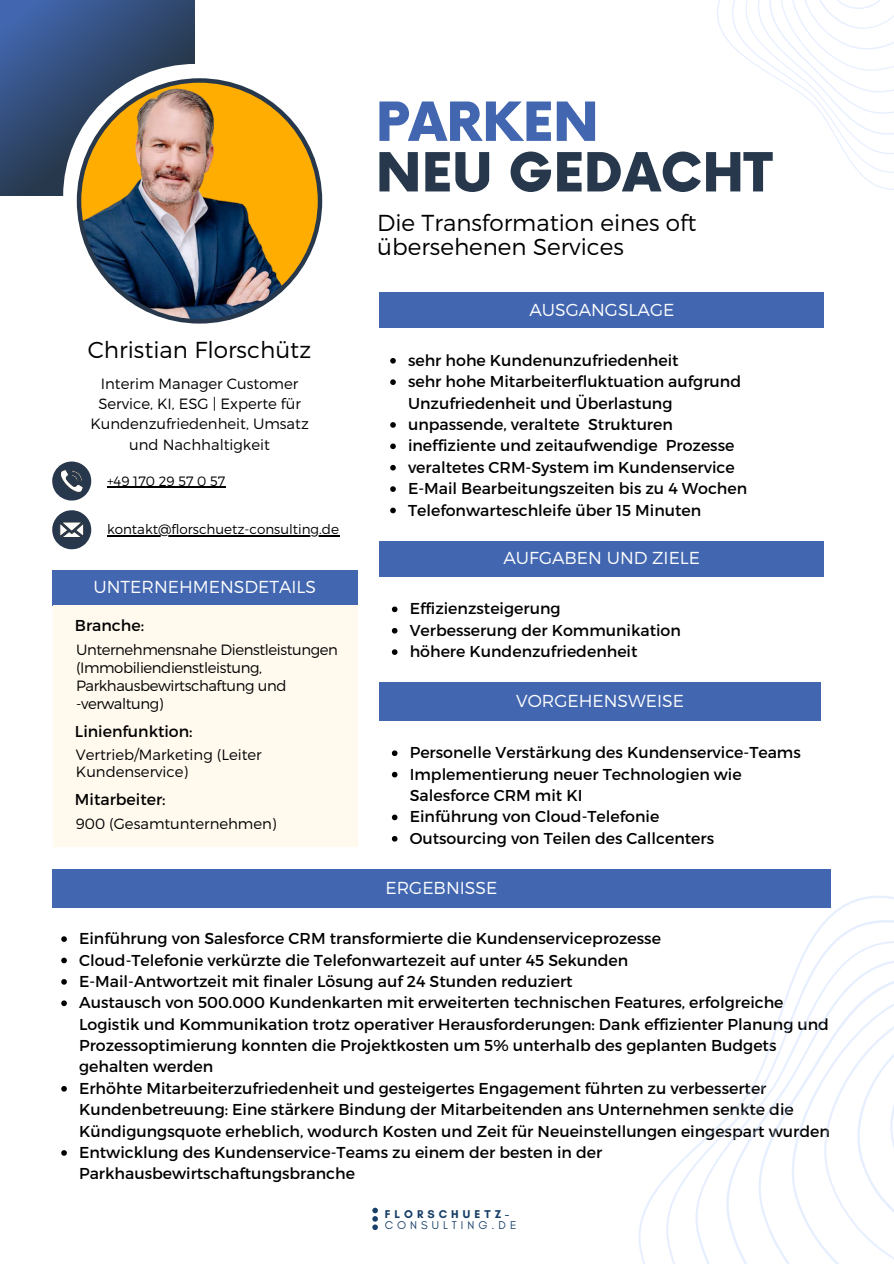
<style>
.page{position:relative;width:894px;height:1264px;background:#fff}
.page>*{position:absolute;margin:0;border:0;box-sizing:border-box;transform-origin:0 0}
.t1{font:900 52.5px "Now";color:#27384c}
.t2{font:900 52.5px "Now";color:#4267b0}
.t3{font:300 23.1px/23.7px "Montserrat";color:#000}
.t4{font:300 17.25px "Montserrat";color:#fff}
.t5{font:15.75px/21.3px "Montserrat";color:#010101}
.t6{font:300 14.85px/20.2px "Montserrat";color:#010101}
.t7{font:300 14.85px/18px "Montserrat";letter-spacing:-.025em;color:#010101}
.t8{font:300 13.5px "Montserrat";color:#010101}
.t9{font:11.55px "Glacial Indifference";letter-spacing:.35em;color:#183f67}
.t10{font:700 11.55px "Glacial Indifference";letter-spacing:.35em;color:#183f67}
</style>
<div class="page">
<div style="left:52px;top:570px;width:305px;height:35px;background:#4267b0"></div>
<div style="left:379px;top:292px;width:445px;height:36px;background:#4267b0"></div>
<svg style="left:390px;top:358px;width:5px;height:5px"></svg>
<svg style="left:390px;top:379px;width:5px;height:6px"></svg>
<svg style="left:390px;top:422px;width:5px;height:6px"></svg>
<svg style="left:390px;top:443px;width:5px;height:6px"></svg>
<svg style="left:390px;top:465px;width:5px;height:5px"></svg>
<svg style="left:390px;top:486px;width:5px;height:6px"></svg>
<svg style="left:390px;top:507px;width:5px;height:6px"></svg>
<div style="left:379px;top:540px;width:445px;height:36px;background:#4267b0"></div>
<svg style="left:392px;top:606px;width:5px;height:6px"></svg>
<svg style="left:392px;top:628px;width:5px;height:5px"></svg>
<svg style="left:392px;top:649px;width:5px;height:6px"></svg>
<div style="left:379px;top:682px;width:441px;height:38px;background:#4267b0"></div>
<svg style="left:392px;top:750px;width:5px;height:6px"></svg>
<svg style="left:392px;top:771px;width:5px;height:6px"></svg>
<svg style="left:392px;top:814px;width:5px;height:6px"></svg>
<svg style="left:392px;top:836px;width:5px;height:5px"></svg>
<div style="left:52px;top:869px;width:778px;height:38px;background:#4267b0"></div>
<svg style="left:61px;top:936px;width:6px;height:5px"></svg>
<svg style="left:61px;top:957px;width:6px;height:6px"></svg>
<svg style="left:61px;top:979px;width:6px;height:5px"></svg>
<svg style="left:61px;top:1000px;width:6px;height:6px"></svg>
<svg style="left:61px;top:1086px;width:6px;height:5px"></svg>
<svg style="left:61px;top:1150px;width:6px;height:5px"></svg>
<svg style="left:717px;top:0;width:176px;height:190px"></svg>
<svg style="left:642px;top:901px;width:251px;height:362px"></svg>
<svg style="left:678px;top:928px;width:215px;height:335px"></svg>
<svg style="left:717px;top:951px;width:176px;height:312px"></svg>
<svg style="left:756px;top:972px;width:137px;height:291px"></svg>
<div style="left:53px;top:605px;width:304px;height:241px;background:#fff9ee"></div>
<svg style="left:77px;top:78px;width:245px;height:245px"></svg>
<svg style="left:0;top:0;width:195px;height:195px;background:#6d6f78"></svg>
<svg style="left:52px;top:510px;width:39px;height:39px"></svg>
<hr style="left:107px;top:535px;width:232px;height:1px;background:#010101">
<svg style="left:52px;top:461px;width:39px;height:39px"></svg>
<hr style="left:107px;top:486px;width:118px;height:2px;background:#010101">
<svg style="left:372px;top:1207px;width:5px;height:22px"></svg>
<p class="t2" style="left:376px;top:94px;width:224px">PARKEN</p>
<h5 class="t1" style="left:376px;top:144px;width:397px">NEU GEDACHT</h5>
<p class="t3" style="left:88px;top:336px;width:225px">Christian Florschütz</p>
<p class="t6" style="left:90px;top:372px;width:220px;text-align:center">Interim Manager Customer<br>Service, KI, ESG | Experte für<br>Kundenzufriedenheit, Umsatz und Nachhaltigkeit</p>
<p class="t8" style="left:107px;top:472px;width:120px">+49 170 29 57 0 57</p>
<h3 class="t8" style="left:107px;top:520px;width:233px">kontakt@florschuetz-consulting.de</h3>
<p class="t4" style="left:93px;top:576px;width:224px">UNTERNEHMENSDETAILS</p>
<h5 class="t5" style="left:75px;top:614px;width:71px">Branche:</h5>
<p class="t7" style="left:76px;top:640px;width:263px">Unternehmensnahe Dienstleistungen (Immobiliendienstleistung,<br>Parkhausbewirtschaftung und -verwaltung)</p>
<h5 class="t5" style="left:75px;top:719px;width:119px">Linienfunktion:</h5>
<h3 class="t6" style="left:76px;top:745px;width:187px;line-height:16.8px">Vertrieb/Marketing (Leiter<br>Kundenservice)</h3>
<p class="t5" style="left:75px;top:788px;width:92px">Mitarbeiter:</p>
<p class="t6" style="left:76px;top:813px;width:202px">900 (Gesamtunternehmen)</p>
<p class="t3" style="left:377px;top:210px;width:320px">Die Transformation eines oft übersehenen Services</p>
<p class="t4" style="left:529px;top:298px;width:146px">AUSGANGSLAGE</p>
<h1 class="t5" style="left:408px;top:349px;width:272px">sehr hohe Kundenunzufriedenheit</h1>
<h1 class="t5" style="left:408px;top:370px;width:334px">sehr hohe Mitarbeiterfluktuation aufgrund<br>Unzufriedenheit und Überlastung</h1>
<h2 class="t5" style="left:408px;top:413px;width:266px">unpassende, veraltete Strukturen</h2>
<h3 class="t5" style="left:408px;top:434px;width:328px">ineffiziente und zeitaufwendige Prozesse</h3>
<p class="t5" style="left:408px;top:455px;width:328px">veraltetes CRM-System im Kundenservice</p>
<p class="t5" style="left:408px;top:477px;width:340px">E-Mail Bearbeitungszeiten bis zu 4 Wochen</p>
<p class="t5" style="left:408px;top:498px;width:295px">Telefonwarteschleife über 15 Minuten</p>
<p class="t4" style="left:503px;top:547px;width:198px">AUFGABEN UND ZIELE</p>
<p class="t5" style="left:409px;top:597px;width:152px">Effizienzsteigerung</p>
<p class="t5" style="left:409px;top:618px;width:273px">Verbesserung der Kommunikation</p>
<p class="t5" style="left:409px;top:640px;width:229px">höhere Kundenzufriedenheit</p>
<h2 class="t4" style="left:516px;top:689px;width:169px">VORGEHENSWEISE</h2>
<h5 class="t5" style="left:409px;top:741px;width:392px">Personelle Verstärkung des Kundenservice-Teams</h5>
<p class="t5" style="left:409px;top:762px;width:333px">Implementierung neuer Technologien wie<br>Salesforce CRM mit KI</p>
<h5 class="t5" style="left:409px;top:805px;width:251px">Einführung von Cloud-Telefonie</h5>
<p class="t5" style="left:409px;top:826px;width:306px">Outsourcing von Teilen des Callcenters</p>
<h3 class="t4" style="left:385px;top:876px;width:113px">ERGEBNISSE</h3>
<p class="t5" style="left:79px;top:927px;width:583px">Einführung von Salesforce CRM transformierte die Kundenserviceprozesse</p>
<p class="t5" style="left:79px;top:948px;width:550px">Cloud-Telefonie verkürzte die Telefonwartezeit auf unter 45 Sekunden</p>
<p class="t5" style="left:79px;top:969px;width:495px">E-Mail-Antwortzeit mit finaler Lösung auf 24 Stunden reduziert</p>
<h3 class="t5" style="left:79px;top:991px;width:751px">Austausch von 500.000 Kundenkarten mit erweiterten technischen Features, erfolgreiche Logistik und Kommunikation trotz operativer Herausforderungen: Dank effizienter Planung und Prozessoptimierung konnten die Projektkosten um 5% unterhalb des geplanten Budgets gehalten werden</h3>
<p class="t5" style="left:79px;top:1076px;width:752px">Erhöhte Mitarbeiterzufriedenheit und gesteigertes Engagement führten zu verbesserter<br>Kundenbetreuung: Eine stärkere Bindung der Mitarbeitenden ans Unternehmen senkte die<br>Kündigungsquote erheblich, wodurch Kosten und Zeit für Neueinstellungen eingespart wurden</p>
<h5 class="t5" style="left:79px;top:1140px;width:524px">Entwicklung des Kundenservice-Teams zu einem der besten in der<br>Parkhausbewirtschaftungsbranche</h5>
<p class="t10" style="left:384px;top:1207px;width:126px">FLORSCHUETZ-</p>
<p class="t9" style="left:384px;top:1218px;width:133px">CONSULTING.DE</p>
</div>
